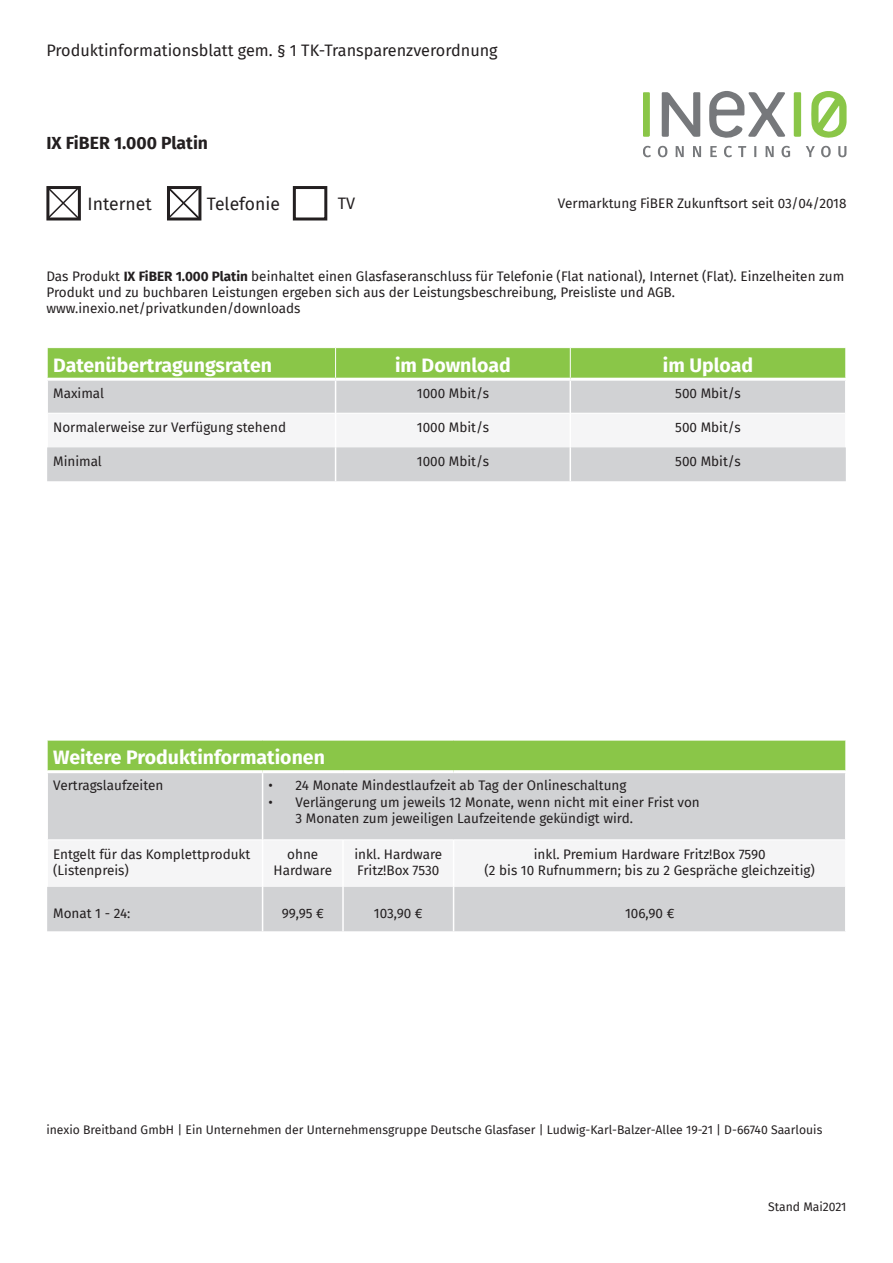
<style>
.page{position:relative;width:893px;height:1263px;background:#fff}
.page>*{position:absolute;margin:0;border:0;box-sizing:border-box;transform-origin:0 0}
.t1{font:700 19.5px "Fira Sans";color:#fff}
.t2{font:700 17.55px "Fira Sans";color:#231f20}
.t3{font:17.55px "Fira Sans";color:#231f20}
.t4{font:16.2px "Fira Sans";color:#231f20}
.t5{font:13.5px/16.2px "Fira Sans";color:#231f20}
.t6{font:12.15px "Fira Sans";color:#231f20}
.s1{font-weight:700}
</style>
<div class="page">
<svg style="left:48px;top:348px;width:797px;height:30px;background:#8bc64a"></svg>
<div style="left:47px;top:381px;width:799px;height:100px;background:#d1d2d4"></div>
<div style="left:48px;top:414px;width:797px;height:33px;background:#f5f5f6"></div>
<hr style="left:48px;top:413px;width:287px;height:1px;background:#fff">
<hr style="left:336px;top:413px;width:234px;height:1px;background:#fff">
<hr style="left:571px;top:413px;width:274px;height:1px;background:#fff">
<hr style="left:335px;top:348px;width:1px;height:30px;background:#fff">
<hr style="left:570px;top:348px;width:1px;height:30px;background:#fff">
<hr style="left:46px;top:381px;width:2px;height:32px;background:#fff">
<hr style="left:335px;top:381px;width:1px;height:32px;background:#fff">
<hr style="left:570px;top:381px;width:1px;height:32px;background:#fff">
<hr style="left:845px;top:381px;width:1px;height:32px;background:#fff">
<hr style="left:46px;top:413px;width:2px;height:34px;background:#fff">
<hr style="left:335px;top:413px;width:1px;height:34px;background:#fff">
<hr style="left:570px;top:413px;width:1px;height:34px;background:#fff">
<hr style="left:845px;top:413px;width:1px;height:34px;background:#fff">
<hr style="left:335px;top:447px;width:1px;height:34px;background:#fff">
<hr style="left:570px;top:447px;width:1px;height:34px;background:#fff">
<svg style="left:167px;top:186px;width:34px;height:35px"></svg>
<svg style="left:46px;top:186px;width:35px;height:34px"></svg>
<div style="left:47px;top:740px;width:799px;height:32px;background:#8ac648"></div>
<div style="left:47px;top:773px;width:798px;height:158px;background:#d1d2d4"></div>
<div style="left:48px;top:841px;width:797px;height:46px;background:#f5f5f6"></div>
<hr style="left:48px;top:840px;width:214px;height:1px;background:#fff">
<hr style="left:263px;top:840px;width:80px;height:1px;background:#fff">
<hr style="left:343px;top:840px;width:111px;height:1px;background:#fff">
<hr style="left:454px;top:840px;width:391px;height:1px;background:#fff">
<hr style="left:47px;top:740px;width:216px;height:1px;background:#fff">
<hr style="left:47px;top:740px;width:1px;height:30px;background:#fff">
<hr style="left:263px;top:740px;width:80px;height:1px;background:#fff">
<hr style="left:343px;top:740px;width:111px;height:1px;background:#fff">
<hr style="left:454px;top:740px;width:392px;height:1px;background:#fff">
<hr style="left:845px;top:740px;width:1px;height:30px;background:#fff">
<hr style="left:46px;top:773px;width:2px;height:67px;background:#fff">
<hr style="left:262px;top:773px;width:1px;height:67px;background:#fff">
<hr style="left:46px;top:840px;width:2px;height:47px;background:#fff">
<hr style="left:262px;top:840px;width:1px;height:47px;background:#fff">
<hr style="left:342px;top:840px;width:2px;height:47px;background:#fff">
<hr style="left:453px;top:840px;width:1px;height:47px;background:#fff">
<hr style="left:342px;top:887px;width:2px;height:44px;background:#fff">
<hr style="left:453px;top:887px;width:1px;height:44px;background:#fff">
<hr style="left:262px;top:887px;width:1px;height:44px;background:#fff">
<hr style="left:46px;top:770px;width:217px;height:3px;background:#fff">
<hr style="left:263px;top:770px;width:80px;height:3px;background:#fff">
<hr style="left:343px;top:770px;width:111px;height:3px;background:#fff">
<hr style="left:454px;top:770px;width:392px;height:3px;background:#fff">
<svg style="left:811px;top:91px;width:35px;height:47px"></svg>
<svg style="left:662px;top:92px;width:38px;height:45px"></svg>
<svg style="left:644px;top:92px;width:6px;height:45px"></svg>
<svg style="left:709px;top:91px;width:77px;height:47px"></svg>
<svg style="left:794px;top:92px;width:7px;height:45px"></svg>
<svg style="left:644px;top:146px;width:202px;height:11px"></svg>
<div style="left:293px;top:186px;width:34px;height:34px;border:3px solid #231f20"></div>
<p class="t4" style="left:46px;top:38px;width:453px">Produktinformationsblatt gem. § 1 TK-Transparenzverordnung</p>
<p class="t2" style="left:46px;top:128px;width:163px">IX FiBER 1.000 Platin</p>
<p class="t3" style="left:88px;top:191px;width:66px">Internet</p>
<p class="t3" style="left:207px;top:191px;width:75px">Telefonie</p>
<p class="t4" style="left:338px;top:191px;width:19px">TV</p>
<p class="t5" style="left:558px;top:195px;width:290px">Vermarktung FiBER Zukunftsort seit 03/04/2018</p>
<p class="t5" style="left:46px;top:267px;width:799px">Das Produkt <span class="s1">IX FiBER 1.000 Platin</span> beinhaltet einen Glasfaseranschluss für Telefonie (Flat national), Internet (Flat). Einzelheiten zum<br>Produkt und zu buchbaren Leistungen ergeben sich aus der Leistungsbeschreibung, Preisliste und AGB. www.inexio.net/privatkunden/downloads</p>
<h1 class="t1" style="left:53px;top:349px;width:220px">Datenübertragungsraten</h1>
<h1 class="t1" style="left:395px;top:349px;width:117px">im Download</h1>
<h1 class="t1" style="left:663px;top:349px;width:92px">im Upload</h1>
<p class="t5" style="left:53px;top:385px;width:52px">Maximal</p>
<p class="t5" style="left:417px;top:385px;width:74px">1000 Mbit/s</p>
<p class="t5" style="left:675px;top:385px;width:67px">500 Mbit/s</p>
<p class="t5" style="left:53px;top:419px;width:234px">Normalerweise zur Verfügung stehend</p>
<p class="t5" style="left:417px;top:419px;width:74px">1000 Mbit/s</p>
<p class="t5" style="left:675px;top:419px;width:67px">500 Mbit/s</p>
<p class="t5" style="left:53px;top:453px;width:50px">Minimal</p>
<p class="t5" style="left:417px;top:453px;width:74px">1000 Mbit/s</p>
<p class="t5" style="left:675px;top:453px;width:67px">500 Mbit/s</p>
<h1 class="t1" style="left:53px;top:741px;width:273px">Weitere Produktinformationen</h1>
<p class="t5" style="left:53px;top:777px;width:112px">Vertragslaufzeiten</p>
<p class="t5" style="left:269px;top:777px;width:359px">• 24 Monate Mindestlaufzeit ab Tag der Onlineschaltung</p>
<p class="t5" style="left:296px;top:793px;width:406px;text-indent:-27px">• Verlängerung um jeweils 12 Monate, wenn nicht mit einer Frist von<br>3 Monaten zum jeweiligen Laufzeitende gekündigt wird.</p>
<p class="t5" style="left:53px;top:845px;width:199px">Entgelt für das Komplettprodukt (Listenpreis)</p>
<p class="t5" style="left:274px;top:845px;width:60px;text-align:center">ohne<br>Hardware</p>
<p class="t5" style="left:354px;top:845px;width:89px">inkl. Hardware<br>Fritz!Box 7530</p>
<p class="t5" style="left:485px;top:845px;width:332px;text-align:center">inkl. Premium Hardware Fritz!Box 7590<br>(2 bis 10 Rufnummern; bis zu 2 Gespräche gleichzeitig)</p>
<p class="t5" style="left:53px;top:905px;width:79px">Monat 1 - 24:</p>
<p class="t5" style="left:282px;top:905px;width:44px">99,95 €</p>
<p class="t5" style="left:374px;top:905px;width:50px">103,90 €</p>
<p class="t5" style="left:625px;top:905px;width:51px">106,90 €</p>
<p class="t6" style="left:46px;top:1120px;width:777px">inexio Breitband GmbH | Ein Unternehmen der Unternehmensgruppe Deutsche Glasfaser | Ludwig-Karl-Balzer-Allee 19-21 | D-66740 Saarlouis</p>
<p class="t6" style="left:768px;top:1197px;width:80px">Stand Mai2021</p>
</div>
